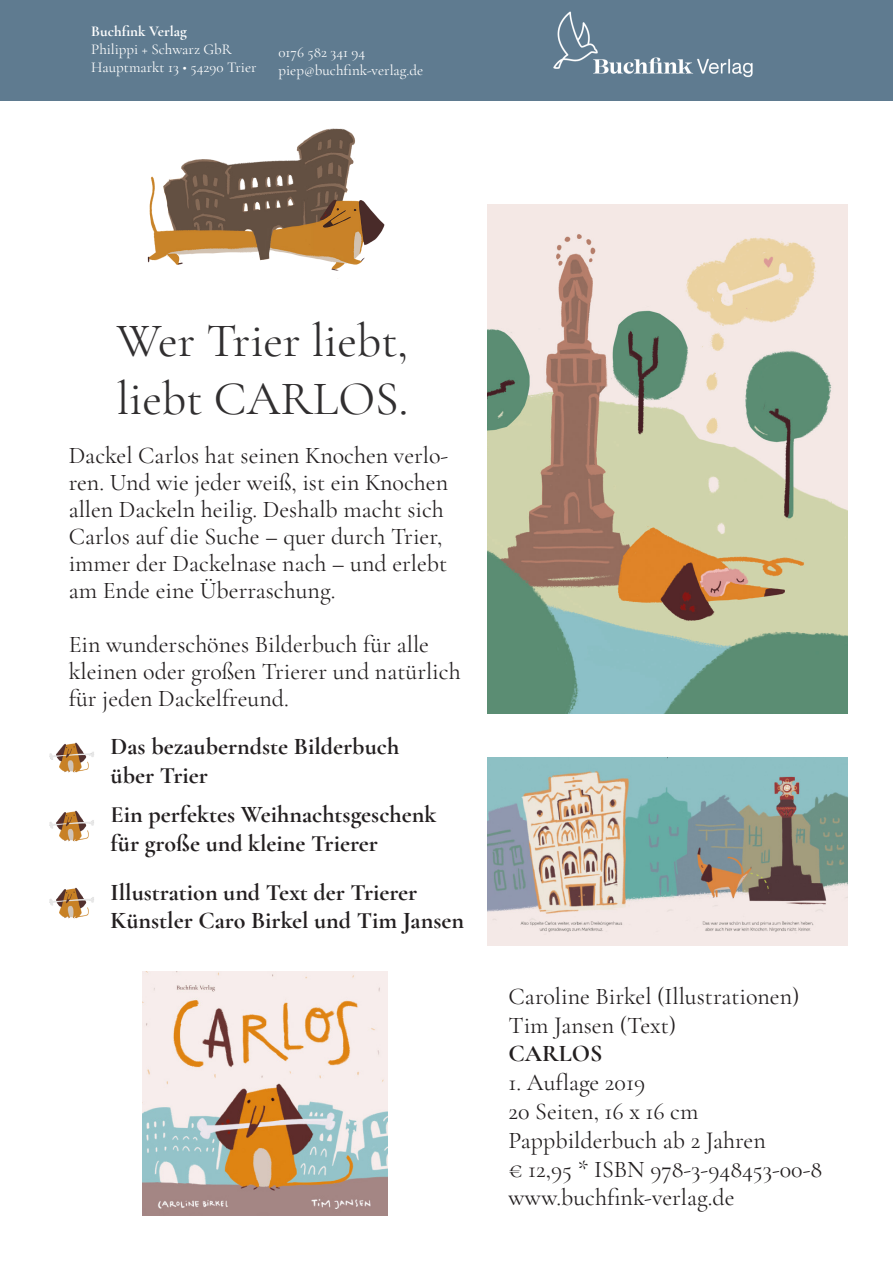
<style>
.page{position:relative;width:893px;height:1263px;background:#fff}
.page>*{position:absolute;margin:0;border:0;box-sizing:border-box;transform-origin:0 0}
.t1{font:48px/57.6px "Cormorant Garamond";color:#312f30}
.t2{font:24px/27px "Cormorant Garamond";color:#231f20}
.t3{font:700 24px "Cormorant Garamond";color:#231f20}
.t4{font:15px "Cormorant Garamond";color:#fff}
.t5{font:700 15px "Cormorant Garamond";color:#fff}
</style>
<div class="page">
<div style="left:0;top:0;width:893px;height:100px;background:#5f7b90"></div>
<img style="left:487px;top:757px;width:360px;height:188px">
<img style="left:143px;top:971px;width:244px;height:245px">
<img style="left:80px;top:100px;width:369px;height:179px">
<img style="left:487px;top:205px;width:360px;height:509px">
<img style="left:49px;top:742px;width:45px;height:31px">
<img style="left:49px;top:810px;width:45px;height:32px">
<img style="left:49px;top:887px;width:45px;height:32px">
<img style="left:484px;top:11px;width:363px;height:90px">
<p class="t5" style="left:91px;top:22px;width:97px">Buchfink Verlag</p>
<p class="t4" style="left:91px;top:40px;width:142px">Philippi + Schwarz GbR</p>
<p class="t4" style="left:91px;top:58px;width:167px">Hauptmarkt 13 • 54290 Trier</p>
<p class="t4" style="left:278px;top:43px;width:88px">0176 582 341 94</p>
<p class="t4" style="left:278px;top:61px;width:146px">piep@buchfink-verlag.de</p>
<p class="t1" style="left:117px;top:312px;width:293px">Wer Trier liebt, liebt CARLOS.</p>
<p class="t2" style="left:69px;top:442px;width:381px">Dackel Carlos hat seinen Knochen verlo&shy;ren. Und wie jeder weiß, ist ein Knochen allen Dackeln heilig. Deshalb macht sich Carlos auf die Suche – quer durch Trier, immer der Dackelnase nach – und erlebt am Ende eine Überraschung.</p>
<p class="t2" style="left:69px;top:631px;width:362px">Ein wunderschönes Bilderbuch für alle</p>
<p class="t2" style="left:69px;top:658px;width:393px">kleinen oder großen Trierer und natürlich für jeden Dackelfreund.</p>
<p class="t3" style="left:111px;top:732px;width:290px">Das bezauberndste Bilderbuch</p>
<p class="t3" style="left:111px;top:760px;width:99px">über Trier</p>
<p class="t3" style="left:111px;top:800px;width:327px">Ein perfektes Weihnachtsgeschenk</p>
<p class="t3" style="left:111px;top:829px;width:269px">für große und kleine Trierer</p>
<p class="t3" style="left:111px;top:877px;width:308px">Illustration und Text der Trierer</p>
<p class="t3" style="left:111px;top:906px;width:355px">Künstler Caro Birkel und Tim Jansen</p>
<p class="t2" style="left:508px;top:982px;width:293px">Caroline Birkel (Illustrationen)</p>
<p class="t2" style="left:508px;top:1011px;width:169px">Tim Jansen (Text)</p>
<p class="t3" style="left:508px;top:1039px;width:96px">CARLOS</p>
<p class="t2" style="left:508px;top:1069px;width:138px">1. Auflage 2019</p>
<p class="t2" style="left:508px;top:1098px;width:191px">20 Seiten, 16 x 16 cm</p>
<p class="t2" style="left:508px;top:1126px;width:259px">Pappbilderbuch ab 2 Jahren</p>
<p class="t2" style="left:508px;top:1154px;width:315px;line-height:28.8px">€ 12,95 * ISBN 978-3-948453-00-8 www.buchfink-verlag.de</p>
</div>
